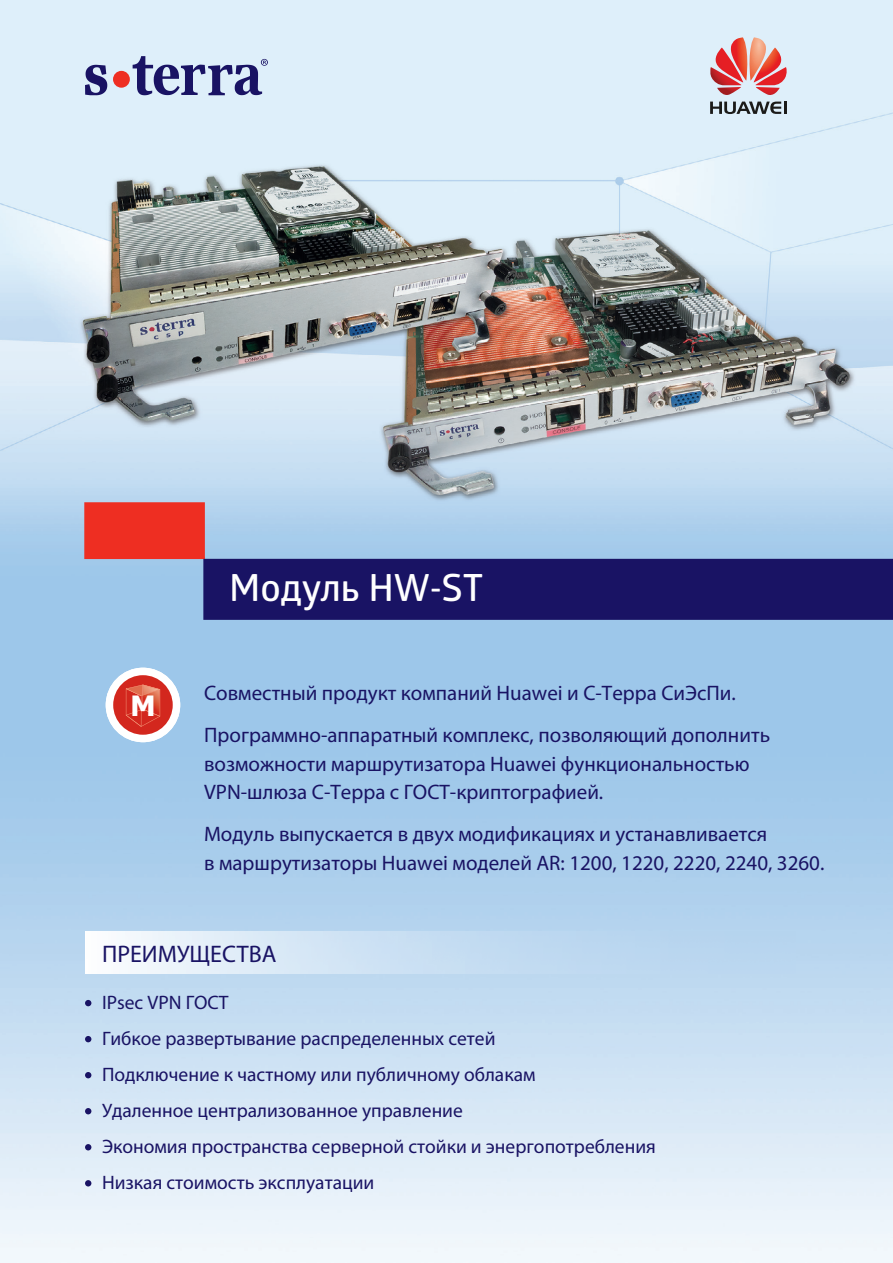
<style>
.page{position:relative;width:893px;height:1263px;background:#fff}
.page>*{position:absolute;margin:0;border:0;box-sizing:border-box;transform-origin:0 0}
.t1{font:37.5px "Glober Bold Free";color:#fff}
.t2{font:700 28.2px "Tahoma";color:#fff}
.t3{font:24px "Myriad Pro";color:#191364}
.t4{font:21px/28.5px "Myriad Pro";color:#191364}
.t5{font:19.5px/36px "Myriad Pro";color:#191364}
</style>
<div class="page">
<img style="left:0;top:0;width:893px;height:1263px">
<svg style="left:85px;top:65px;width:22px;height:30px"></svg>
<div style="left:113px;top:71px;width:17px;height:17px;background:#ee2e22;border-radius:50%"></div>
<img style="left:85px;top:931px;width:710px;height:43px">
<svg style="left:85px;top:1000px;width:6px;height:6px"></svg>
<svg style="left:85px;top:1036px;width:6px;height:6px"></svg>
<svg style="left:85px;top:1072px;width:6px;height:6px"></svg>
<svg style="left:85px;top:1108px;width:6px;height:6px"></svg>
<svg style="left:85px;top:1144px;width:6px;height:6px"></svg>
<svg style="left:85px;top:1180px;width:6px;height:6px"></svg>
<svg style="left:84px;top:502px;width:809px;height:118px;background:#6e6fa1"></svg>
<svg style="left:106px;top:668px;width:74px;height:74px"></svg>
<svg style="left:133px;top:56px;width:135px;height:39px;background:#949dc2"></svg>
<svg style="left:710px;top:37px;width:78px;height:77px;background:#d09799"></svg>
<h2 class="t2" style="left:130px;top:686px;width:27px">M</h2>
<h1 class="t1" style="left:229px;top:561px;width:256px">Модуль HW-ST</h1>
<p class="t4" style="left:204px;top:672px;width:567px;line-height:42px">Совместный продукт компаний Huawei и С-Терра СиЭсПи.<br>Программно-аппаратный комплекс, позволяющий дополнить</p>
<p class="t4" style="left:204px;top:749px;width:547px">возможности маршрутизатора Huawei функциональностью<br>VPN-шлюза С-Терра с ГОСТ-криптографией.</p>
<p class="t4" style="left:204px;top:819px;width:622px">Модуль выпускается в двух модификациях и устанавливается<br>в маршрутизаторы Huawei моделей AR: 1200, 1220, 2220, 2240, 3260.</p>
<p class="t3" style="left:102px;top:939px;width:176px">ПРЕИМУЩЕСТВА</p>
<p class="t5" style="left:102px;top:984px;width:555px">IPsec VPN ГОСТ<br>Гибкое развертывание распределенных сетей<br>Подключение к частному или публичному облакам<br>Удаленное централизованное управление<br>Экономия пространства серверной стойки и энергопотребления Низкая стоимость эксплуатации</p>
</div>
